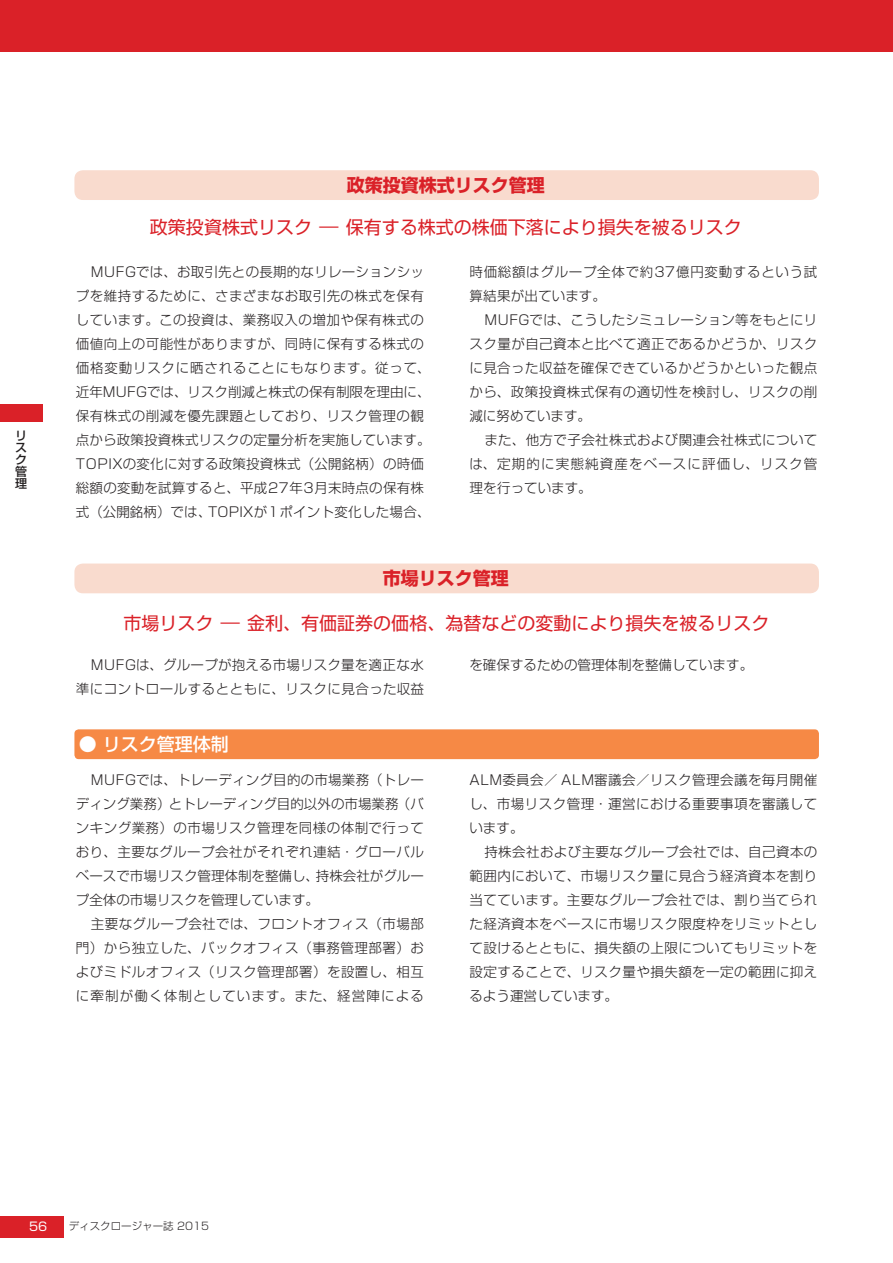
<style>
.page{position:relative;width:893px;height:1263px;background:#fff}
.page>*{position:absolute;margin:0;border:0;box-sizing:border-box;transform-origin:0 0}
.t1{font:18px "Shin Go Pro Regular 90 pv RKSJ H";color:#da2128}
.t2{font:18px "Shin Go Pro Bold 90 pv RKSJ H";color:#da2128}
.t3{font:18px "Shin Go Pro Medium 90 pv RKSJ V";color:#fff}
.t4{font:13.5px/24px "Shin Go Pro Light 90 pv RKSJ H";letter-spacing:.035em;color:#231f20;text-align:justify}
.t5{font:13.5px "Shin Go Pro Light 90 pv RKSJ H";color:#231f20}
.t6{font:12px/12px "Shin Go Pro Medium 90 pv RKSJ V";color:#231f20}
.t7{font:12px "Shin Go Pro Regular 90 pv RKSJ H";color:#fff}
.t8{font:10.5px "Shin Go Pro Light 90 pv RKSJ H";color:#231f20}
.s1{font-family:"Shin Go Pro Light 90 pv RKSJ H"}
</style>
<div class="page">
<div style="left:0;top:1216px;width:64px;height:21px;background:#da2128"></div>
<div style="left:0;top:404px;width:43px;height:17px;background:#da2128"></div>
<div style="left:0;top:0;width:892px;height:51px;background:#da2128"></div>
<div style="left:74px;top:170px;width:744px;height:30px;background:#f9dbce;border-radius:9px"></div>
<div style="left:74px;top:564px;width:744px;height:29px;background:#f9dbce;border-radius:9px"></div>
<div style="left:74px;top:729px;width:744px;height:30px;background:#f68945;border-radius:4px"></div>
<h1 class="t2" style="left:347px;top:178px;width:200px">政策投資株式リスク管理</h1>
<p class="t6" style="left:15px;top:431px;width:13px">リスク管理</p>
<h1 class="t1" style="left:150px;top:221px;width:593px">政策投資株式リスク <span class="s1">ー</span> 保有する株式の株価下落により損失を被るリスク</h1>
<p class="t4" style="left:76px;top:262px;width:356px;text-align:left;text-indent:15px">MUFGでは、お取引先との長期的なリレーションシップを維持するために、さまざまなお取引先の株式を保有しています。この投資は、業務収入の増加や保有株式の価値向上の可能性がありますが、同時に保有する株式の価格変動リスクに晒されることにもなります。従って、近年MUFGでは、リスク削減と株式の保有制限を理由に、保有株式の削減を優先課題としており、リスク管理の観点から政策投資株式リスクの定量分析を実施しています。<br>TOPIXの変化に対する政策投資株式（公開銘柄）の時価総額の変動を試算すると、平成27年3月末時点の保有株式（公開銘柄）では、TOPIXが1ポイント変化した場合、</p>
<p class="t4" style="left:469px;top:262px;width:349px">時価総額はグループ全体で約37億円変動するという試算結果が出ています。</p>
<p class="t4" style="left:469px;top:310px;width:349px;text-indent:15px">MUFGでは、こうしたシミュレーション等をもとにリスク量が自己資本と比べて適正であるかどうか、リスクに見合った収益を確保できているかどうかといった観点から、政策投資株式保有の適切性を検討し、リスクの削減に努めています。</p>
<p class="t4" style="left:469px;top:430px;width:349px;text-indent:15px">また、他方で子会社株式および関連会社株式については、定期的に実態純資産をベースに評価し、リスク管理を行っています。</p>
<h1 class="t2" style="left:383px;top:572px;width:128px">市場リスク管理</h1>
<h1 class="t1" style="left:124px;top:616px;width:647px">市場リスク <span class="s1">ー</span> 金利、有価証券の価格、為替などの変動により損失を被るリスク</h1>
<p class="t4" style="left:76px;top:655px;width:349px;text-align:right">MUFGは、グループが抱える市場リスク量を適正な水準にコントロールするとともに、リスクに見合った収益</p>
<p class="t5" style="left:469px;top:660px;width:285px">を確保するための管理体制を整備しています。</p>
<h1 class="t3" style="left:79px;top:738px;width:152px">● リスク管理体制</h1>
<p class="t4" style="left:76px;top:770px;width:349px;text-indent:15px">MUFGでは、トレーディング目的の市場業務（トレーディング業務）とトレーディング目的以外の市場業務（バンキング業務）の市場リスク管理を同様の体制で行っており、主要なグループ会社がそれぞれ連結・グローバルベースで市場リスク管理体制を整備し、持株会社がグループ全体の市場リスクを管理しています。</p>
<p class="t4" style="left:76px;top:914px;width:349px;text-indent:15px">主要なグループ会社では、フロントオフィス（市場部門）から独立した、バックオフィス（事務管理部署）およびミドルオフィス（リスク管理部署）を設置し、相互に牽制が働く体制としています。また、経営陣による</p>
<p class="t4" style="left:469px;top:770px;width:349px">ALM委員会／ ALM審議会／リスク管理会議を毎月開催し、市場リスク管理・運営における重要事項を審議しています。</p>
<p class="t4" style="left:469px;top:842px;width:349px;text-indent:15px">持株会社および主要なグループ会社では、自己資本の範囲内において、市場リスク量に見合う経済資本を割り当てています。主要なグループ会社では、割り当てられた経済資本をベースに市場リスク限度枠をリミットとして設けるとともに、損失額の上限についてもリミットを設定することで、リスク量や損失額を一定の範囲に抑えるよう運営しています。</p>
<p class="t7" style="left:29px;top:1222px;width:20px">56</p>
<p class="t8" style="left:69px;top:1222px;width:142px">ディスクロージャー誌 2015</p>
</div>
